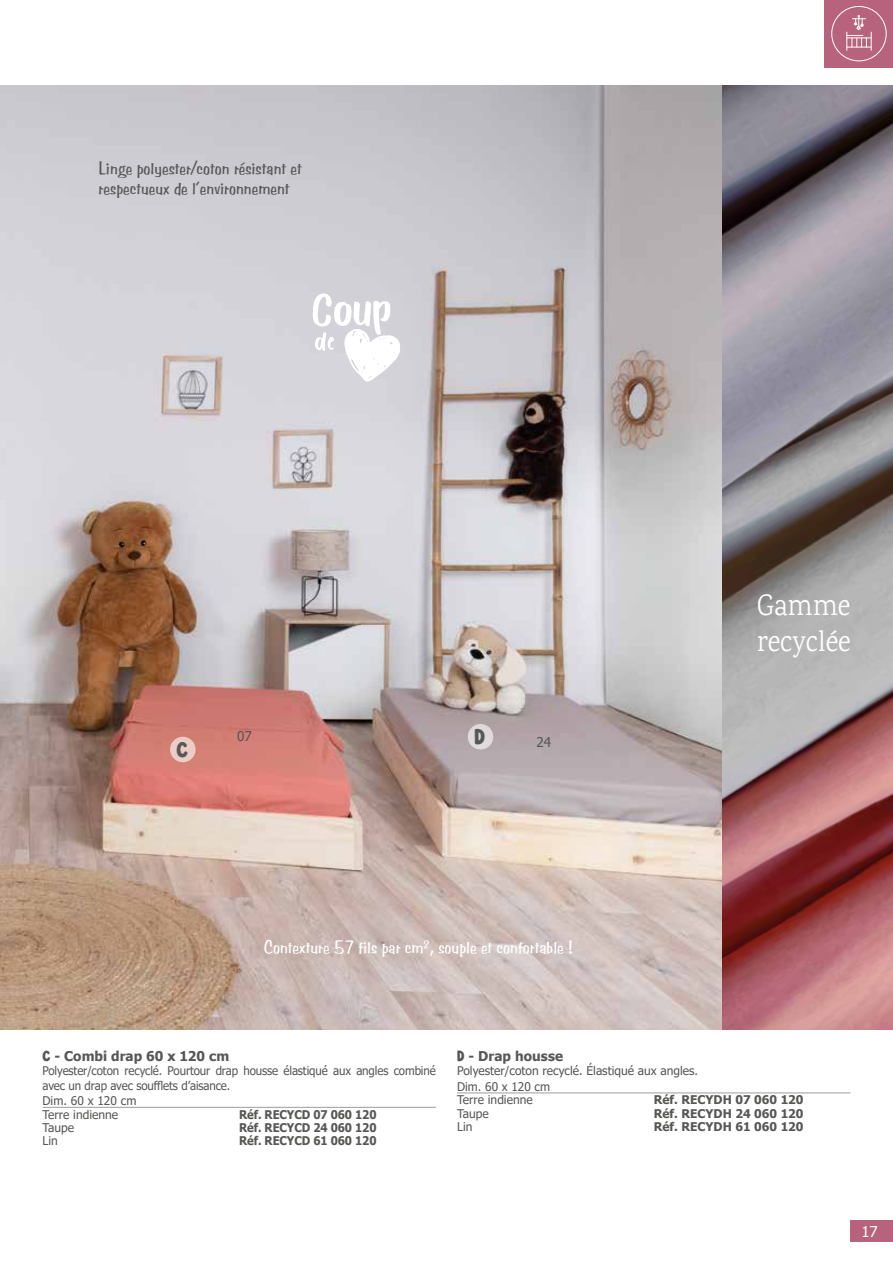
<style>
.page{position:relative;width:893px;height:1263px;background:#fff}
.page>*{position:absolute;margin:0;border:0;box-sizing:border-box;transform-origin:0 0}
.t1{font:30px/36px "Karma";color:#fff;scale:.9 1}
.t2{font:19.5px "Lemon Days";color:#575756}
.t3{font:18px/19.5px "Benguiat Frisky ATT";color:#575756}
.t4{font:18px "Benguiat Frisky ATT";color:#fff}
.t5{font:15px "Tahoma";color:#fff}
.t6{font:700 13.5px "Tahoma";letter-spacing:.005em;color:#575756}
.t7{font:13.5px "Tahoma";color:#575756}
.t8{font:12px/15.6px "Tahoma";letter-spacing:-.01em;color:#575756}
.t9{font:12px/14.4px "Tahoma";letter-spacing:-.01em;color:#575756;scale:.96 1}
.t10{font:700 12px "Tahoma";letter-spacing:-.005em;color:#575756}
.t11{font:700 12px "Tahoma";letter-spacing:-.005em;color:#575756;scale:.94 1}
.s1{font-family:"Lemon Days";font-weight:400}
</style>
<div class="page">
<div style="left:825px;top:0;width:68px;height:68px;background:#b8637d"></div>
<div style="left:850px;top:1220px;width:43px;height:22px;background:#b8637d"></div>
<div style="left:831px;top:6px;width:56px;height:55px;border:1px solid #fff;border-radius:50%"></div>
<svg style="left:846px;top:15px;width:26px;height:35px"></svg>
<img style="left:0;top:85px;width:723px;height:944px">
<div style="left:170px;top:737px;width:26px;height:25px;background:#edcbc7;border-radius:50%"></div>
<div style="left:468px;top:724px;width:25px;height:25px;background:#e0d9db;border-radius:50%"></div>
<hr style="left:457px;top:1093px;width:197px;height:1px;background:#9d9d9c">
<hr style="left:654px;top:1093px;width:196px;height:1px;background:#9d9d9c">
<hr style="left:43px;top:1107px;width:196px;height:1px;background:#9d9d9c">
<hr style="left:239px;top:1107px;width:197px;height:1px;background:#9d9d9c">
<svg style="left:313px;top:294px;width:87px;height:87px"></svg>
<svg style="left:723px;top:85px;width:170px;height:944px;background:#957c81"></svg>
<h3 class="t3" style="left:99px;top:159px;width:205px">Linge polyester/coton résistant et respectueux de l’environnement</h3>
<h2 class="t2" style="left:176px;top:741px;width:13px">C</h2>
<p class="t7" style="left:237px;top:727px;width:16px">07</p>
<h2 class="t2" style="left:474px;top:729px;width:12px">D</h2>
<p class="t7" style="left:536px;top:733px;width:16px">24</p>
<h1 class="t1" style="left:757px;top:586px;width:106px">Gamme recyclée</h1>
<h3 class="t4" style="left:264px;top:935px;width:310px">Contexture 57 fils par cm², souple et confortable !</h3>
<p class="t6" style="left:43px;top:1046px;width:188px"><span class="s1">C</span> - Combi drap 60 x 120 cm</p>
<p class="t9" style="left:43px;top:1064px;width:411px">Polyester/coton recyclé. Pourtour drap housse élastiqué aux angles combiné avec un drap avec soufflets d’aisance.</p>
<p class="t8" style="left:43px;top:1095px;width:95px;line-height:13.5px">Dim. 60 x 120 cm<br>Terre indienne</p>
<p class="t11" style="left:239px;top:1106px;width:148px">Réf. RECYCD 07 060 120</p>
<p class="t8" style="left:43px;top:1120px;width:33px">Taupe</p>
<p class="t11" style="left:239px;top:1119px;width:148px">Réf. RECYCD 24 060 120</p>
<p class="t8" style="left:43px;top:1134px;width:17px">Lin</p>
<p class="t11" style="left:239px;top:1133px;width:148px">Réf. RECYCD 61 060 120</p>
<p class="t6" style="left:457px;top:1046px;width:108px"><span class="s1">D</span> - Drap housse</p>
<p class="t8" style="left:457px;top:1064px;width:243px">Polyester/coton recyclé. Élastiqué aux angles.<br>Dim. 60 x 120 cm</p>
<p class="t8" style="left:457px;top:1093px;width:77px">Terre indienne</p>
<p class="t10" style="left:654px;top:1091px;width:151px">Réf. RECYDH 07 060 120</p>
<p class="t8" style="left:457px;top:1106px;width:33px">Taupe</p>
<p class="t10" style="left:654px;top:1105px;width:151px">Réf. RECYDH 24 060 120</p>
<p class="t8" style="left:457px;top:1119px;width:17px">Lin</p>
<p class="t10" style="left:654px;top:1118px;width:151px">Réf. RECYDH 61 060 120</p>
<p class="t5" style="left:861px;top:1221px;width:18px">17</p>
</div>
